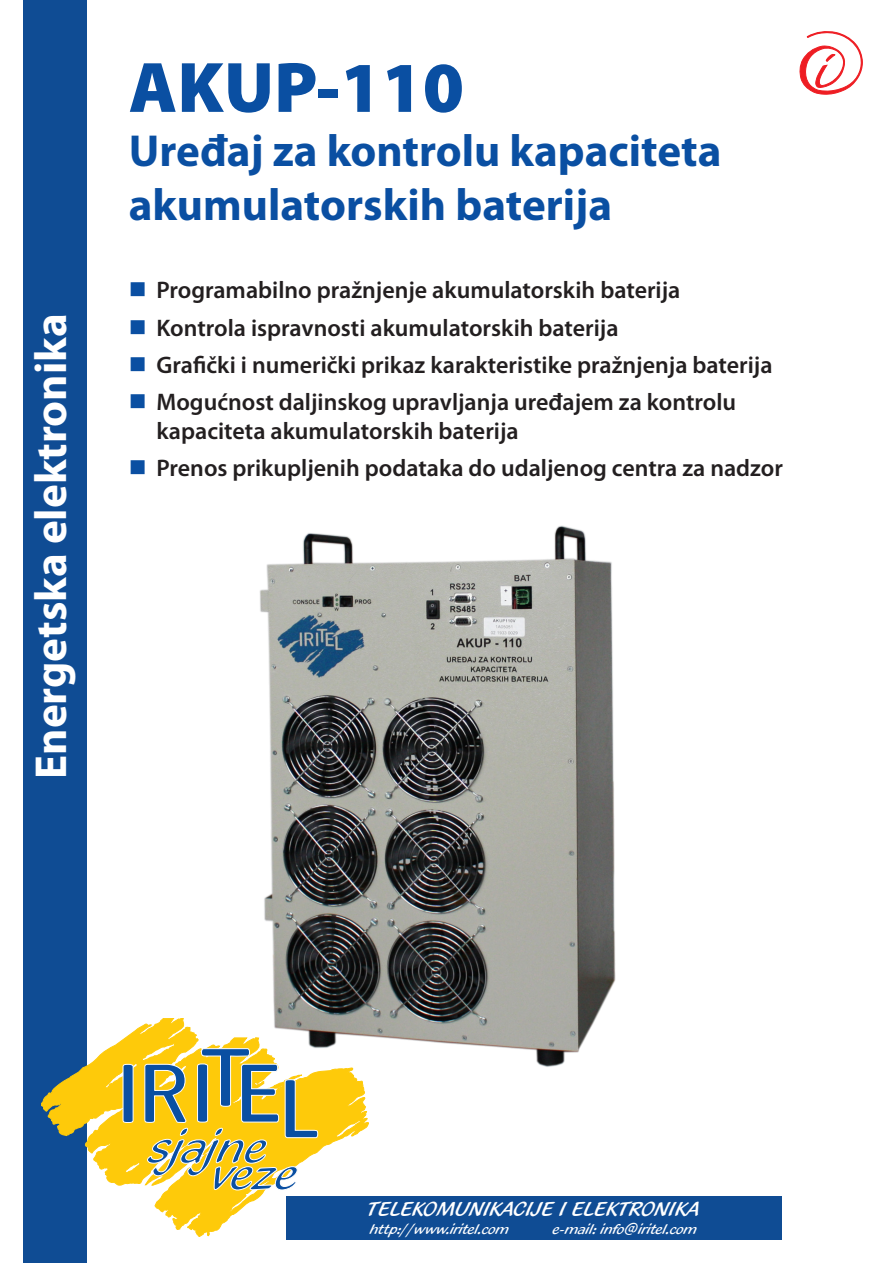
<style>
.page{position:relative;width:893px;height:1263px;background:#fff}
.page>*{position:absolute;margin:0;border:0;box-sizing:border-box;transform-origin:0 0}
.Naziv{font:900 72px "Myriad Pro";color:#0a4fa2}
.Naziv-tekst{font:700 45px/54px "Myriad Pro";color:#0a4fa2}
.Sidebar{font:700 45px "Myriad Pro";color:#fff}
.bulet-prva{font:600 24px/28.8px "Myriad Pro";color:#231f20}
.Firma1{font:21px "Blacklight D";color:#fff}
.Firma2{font:15px "Blacklight D";color:#fff}
</style>
<div class="page">
<img style="left:260px;top:525px;width:356px;height:542px">
<div style="left:23px;top:0;width:63px;height:1263px;background:#0f4c94"></div>
<div style="left:286px;top:1196px;width:496px;height:44px;background:#0f4c94"></div>
<svg style="left:41px;top:1018px;width:328px;height:218px"></svg>
<svg style="left:122px;top:1064px;width:12px;height:59px"></svg>
<svg style="left:144px;top:1048px;width:174px;height:147px;background:#c6b962"></svg>
<svg style="left:799px;top:31px;width:63px;height:64px"></svg>
<p class="Sidebar" style="left:22px;top:779px;width:467px;rotate:-90deg">Energetska elektronika</p>
<p class="Naziv" style="left:129px;top:47px;width:337px">AKUP-110</p>
<p class="Naziv-tekst" style="left:129px;top:122px;width:594px">Uređaj za kontrolu kapaciteta akumulatorskih baterija</p>
<p class="bulet-prva" style="left:156px;top:275px;width:525px">Programabilno pražnjenje akumulatorskih baterija</p>
<p class="bulet-prva" style="left:156px;top:312px;width:464px">Kontrola ispravnosti akumulatorskih baterija</p>
<p class="bulet-prva" style="left:156px;top:350px;width:618px">Grafički i numerički prikaz karakteristike pražnjenja baterija</p>
<p class="bulet-prva" style="left:156px;top:387px;width:581px">Mogućnost daljinskog upravljanja uređajem za kontrolu kapaciteta akumulatorskih baterija</p>
<p class="bulet-prva" style="left:156px;top:453px;width:628px">Prenos prikupljenih podataka do udaljenog centra za nadzor</p>
<p class="Firma1" style="left:367px;top:1196px;width:335px">TELEKOMUNIKACIJE I ELEKTRONIKA</p>
<p class="Firma2" style="left:370px;top:1220px;width:140px">http://www.iritel.com</p>
<p class="Firma2" style="left:553px;top:1220px;width:146px">e-mail: info@iritel.com</p>
</div>
